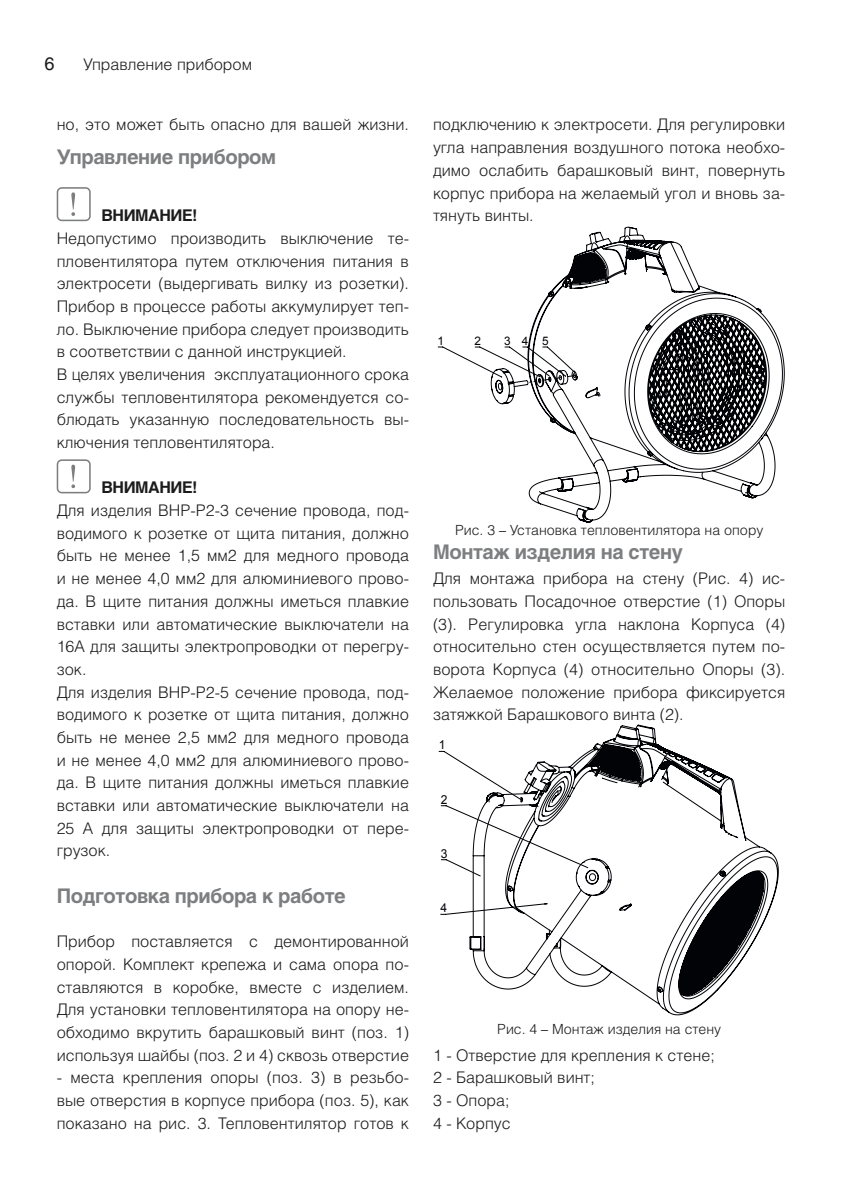
<style>
.page{position:relative;width:842px;height:1191px;background:#fff}
.page>*{position:absolute;margin:0;border:0;box-sizing:border-box;transform-origin:0 0}
.t1{font:700 20px "Helios";letter-spacing:-.02em;color:#7c7e80}
.t2{font:18px "Helios";color:#1c1b1c}
.t3{font:300 16px/22.6px "Helios";color:#1c1b1c;text-align:justify}
.t4{font:700 16px "Helios";letter-spacing:-.03em;color:#1c1b1c}
.t5{font:300 14px "Helios";color:#1c1b1c}
.t6{font:12.4px "Arial";color:#020307}
.t7{font:11.8px "Arial";color:#020307}
</style>
<div class="page">
<svg style="left:57px;top:187px;width:34px;height:34px"></svg>
<svg style="left:57px;top:459px;width:34px;height:34px"></svg>
<svg style="left:490px;top:226px;width:295px;height:297px"></svg>
<svg style="left:438px;top:346px;width:138px;height:37px"></svg>
<svg style="left:439px;top:751px;width:31px;height:163px"></svg>
<svg style="left:470px;top:725px;width:308px;height:290px"></svg>
<p class="t2" style="left:44px;top:53px;width:12px">6</p>
<p class="t3" style="left:84px;top:52px;width:170px">Управление прибором</p>
<p class="t3" style="left:57px;top:113px;width:354px">но, это может быть опасно для вашей жизни.</p>
<p class="t1" style="left:57px;top:146px;width:221px">Управление прибором</p>
<p class="t4" style="left:102px;top:206px;width:98px">ВНИМАНИЕ!</p>
<p class="t3" style="left:57px;top:227px;width:354px;text-align:left">Недопустимо производить выключение те&shy;пловентилятора путем отключения питания в электросети (выдергивать вилку из розетки).<br>Прибор в процессе работы аккумулирует теп&shy;ло. Выключение прибора следует производить в соответствии с данной инструкцией.<br>В целях увеличения эксплуатационного срока службы тепловентилятора рекомендуется со&shy;блюдать указанную последовательность вы&shy;ключения тепловентилятора.</p>
<p class="t4" style="left:102px;top:478px;width:98px">ВНИМАНИЕ!</p>
<p class="t3" style="left:57px;top:499px;width:354px;text-align:left">Для изделия BНР-P2-3 сечение провода, под&shy;водимого к розетке от щита питания, должно быть не менее 1,5 мм2 для медного провода и не менее 4,0 мм2 для алюминиевого прово&shy;да. В щите питания должны иметься плавкие вставки или автоматические выключатели на 16А для защиты электропроводки от перегру&shy;зок.<br>Для изделия BНР-P2-5 сечение провода, под&shy;водимого к розетке от щита питания, должно быть не менее 2,5 мм2 для медного провода и не менее 4,0 мм2 для алюминиевого прово&shy;да. В щите питания должны иметься плавкие вставки или автоматические выключатели на 25 А для защиты электропроводки от пере&shy;грузок.</p>
<p class="t1" style="left:57px;top:884px;width:291px">Подготовка прибора к работе</p>
<p class="t3" style="left:57px;top:930px;width:354px">Прибор поставляется с демонтированной опорой. Комплект крепежа и сама опора по&shy;ставляются в коробке, вместе с изделием.<br>Для установки тепловентилятора на опору не&shy;обходимо вкрутить барашковый винт (поз. 1) используя шайбы (поз. 2 и 4) сквозь отверстие</p>
<p class="t3" style="left:57px;top:1066px;width:354px">- места крепления опоры (поз. 3) в резьбо&shy;вые отверстия в корпусе прибора (поз. 5), как показано на рис. 3. Тепловентилятор готов к</p>
<p class="t3" style="left:433px;top:113px;width:354px">подключению к электросети. Для регулировки угла направления воздушного потока необхо&shy;димо ослабить барашковый винт, повернуть корпус прибора на желаемый угол и вновь за&shy;тянуть винты.</p>
<p class="t7" style="left:437px;top:333px;width:8px">1</p>
<p class="t7" style="left:474px;top:333px;width:8px">2</p>
<p class="t7" style="left:504px;top:333px;width:46px">345</p>
<p class="t5" style="left:455px;top:522px;width:310px">Рис. 3 – Установка тепловентилятора на опору</p>
<p class="t1" style="left:433px;top:540px;width:252px">Монтаж изделия на стену</p>
<p class="t3" style="left:433px;top:567px;width:354px">Для монтажа прибора на стену (Рис. 4) ис&shy;пользовать Посадочное отверстие (1) Опоры (3). Регулировка угла наклона Корпуса (4) относительно стен осуществляется путем по&shy;ворота Корпуса (4) относительно Опоры (3).<br>Желаемое положение прибора фиксируется затяжкой Барашкового винта (2).</p>
<p class="t6" style="left:439px;top:737px;width:8px">1</p>
<p class="t6" style="left:441px;top:791px;width:8px">2</p>
<p class="t6" style="left:441px;top:845px;width:8px">3</p>
<p class="t6" style="left:440px;top:899px;width:8px">4</p>
<p class="t5" style="left:497px;top:1021px;width:225px">Рис. 4 – Монтаж изделия на стену</p>
<p class="t3" style="left:433px;top:1043px;width:283px;text-align:left">1 - Отверстие для крепления к стене;<br>2 - Барашковый винт;<br>3 - Опора;<br>4 - Корпус</p>
</div>
